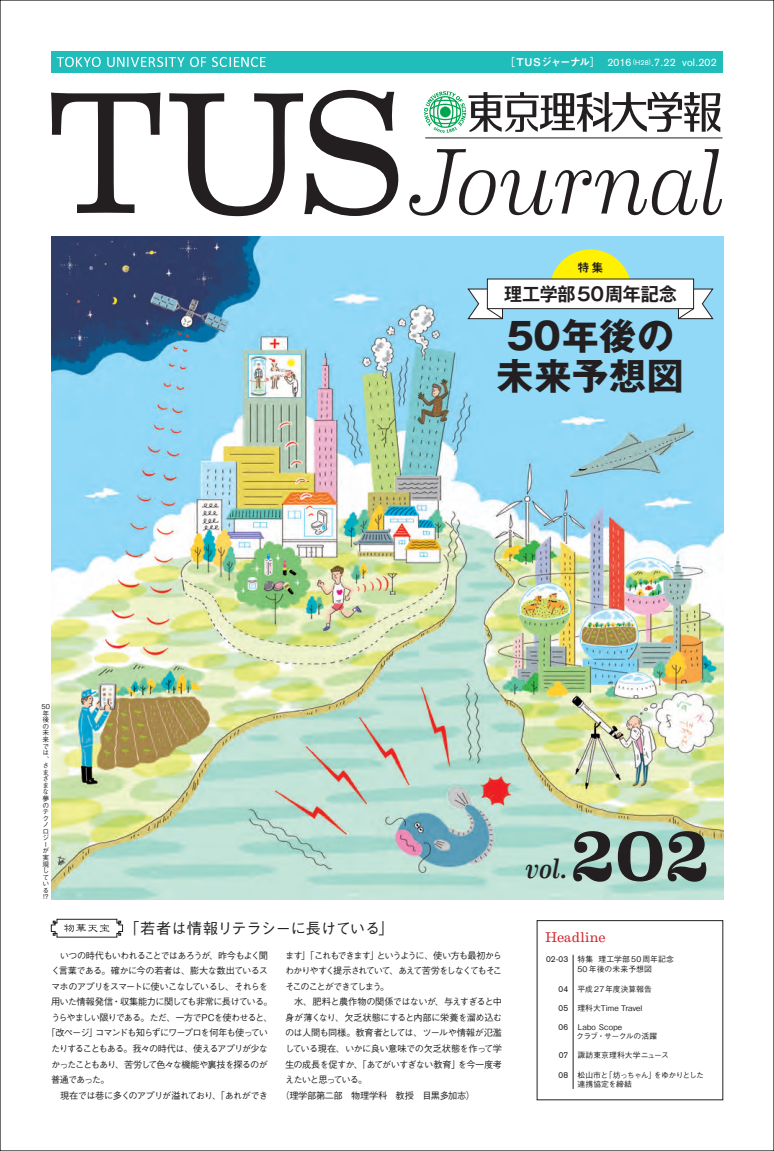
<style>
.page{position:relative;width:774px;height:1151px;background:#fff}
.page>*{position:absolute;margin:0;border:0;box-sizing:border-box;transform-origin:0 0}
.t1{font:500 85px "Eames Century Modern";color:#231f20}
.t2{font:700 36.9px/39.7px "Gothic MB101 Pro";letter-spacing:.02em;color:#231f20}
.t3{font:italic 28.3px "Eames Century Modern";color:#231f20}
.t4{font:700 18.4px "Gothic MB101 Pro De";letter-spacing:-.005em;color:#231f20}
.t5{font:500 15.2px "Gothic BBB Pro";letter-spacing:-.015em;color:#231f20}
.t6{font:14.2px "Eames Century Modern";letter-spacing:.005em;color:#d1232a}
.t7{font:12px "Midashi Go Pro MB31";color:#231f20}
.t8{font:10.6px "Akzidenz Grotesk";letter-spacing:.02em;color:#fff}
.t9{font:500 9.2px "Gothic BBB Pro";letter-spacing:-.085em;color:#231f20}
.t10{font:500 9.2px "Gothic BBB Pro";letter-spacing:-.105em;color:#231f20}
.t11{font:500 9.2px "Gothic BBB Pro";letter-spacing:-.115em;color:#231f20}
.t12{font:500 9.2px "Gothic BBB Pro";letter-spacing:-.14em;color:#231f20}
.t13{font:500 9.2px "Gothic BBB Pro";letter-spacing:-.065em;color:#231f20}
.t14{font:500 9.2px "Gothic BBB Pro";letter-spacing:-.06em;color:#231f20}
.t15{font:500 9.2px "Gothic BBB Pro";letter-spacing:-.045em;color:#231f20}
.t16{font:500 9.2px "Gothic BBB Pro";letter-spacing:-.05em;color:#231f20}
.t17{font:500 9.2px "Gothic BBB Pro";letter-spacing:-.055em;color:#231f20}
.t18{font:500 9.2px "Gothic BBB Pro";letter-spacing:-.035em;color:#231f20}
.t19{font:500 9.2px "Gothic BBB Pro";letter-spacing:-.13em;color:#231f20}
.t20{font:8.5px "Akzidenz Grotesk";letter-spacing:.025em;color:#231f20}
.t21{font:500 7.8px/9.9px "Gothic BBB Pro";letter-spacing:.01em;color:#231f20}
.t22{font:500 7.8px/9.2px "Gothic BBB Pro";letter-spacing:-.055em;color:#231f20}
.t23{font:500 6.7px/6.6px "Gothic BBB Pro";color:#231f20}
.s1{font-family:"Futo Go B101 Pro";font-weight:700}
.s2{font-family:"Midashi Go Pro MB31"}
.s3{font-size:7.1px}
</style>
<div class="page">
<img style="left:52px;top:236px;width:672px;height:664px">
<svg style="left:424px;top:91px;width:296px;height:42px"></svg>
<div style="left:51px;top:51px;width:672px;height:22px;background:#21bdbb"></div>
<svg style="left:57px;top:57px;width:44px;height:10px"></svg>
<svg style="left:107px;top:57px;width:77px;height:10px"></svg>
<svg style="left:190px;top:57px;width:16px;height:10px"></svg>
<svg style="left:212px;top:57px;width:54px;height:10px"></svg>
<svg style="left:51px;top:90px;width:347px;height:126px"></svg>
<svg style="left:409px;top:149px;width:313px;height:67px"></svg>
<hr style="left:425px;top:138px;width:297px;height:1px;background:#231f20">
<svg style="left:51px;top:919px;width:72px;height:19px"></svg>
<hr style="left:573px;top:955px;width:1px;height:134px;background:#231f20">
<svg style="left:550px;top:249px;width:81px;height:30px;background:#dae64a"></svg>
<svg style="left:678px;top:288px;width:35px;height:31px"></svg>
<div style="left:487px;top:279px;width:206px;height:30px;background:#fff"></div>
<div style="left:487px;top:279px;width:207px;height:30px;border:1px solid #231f20"></div>
<svg style="left:467px;top:288px;width:36px;height:31px"></svg>
<p class="t8" style="left:504px;top:56px;width:214px"><span class="s1">［</span><span class="s2">TUSジャーナル</span><span class="s1">］</span> 2016 <sup>(</sup><span class="s3">H28</span><sup>)</sup>.7.22 vol.202</p>
<h3 class="t7" style="left:577px;top:258px;width:28px">特集</h3>
<h3 class="t4" style="left:504px;top:279px;width:174px">理工学部50周年記念</h3>
<p class="t23" style="left:42px;top:702px;width:10px">50年後の未来では、さまざまな夢のテクノロジーが実現している!?</p>
<h2 class="t2" style="left:497px;top:312px;width:189px">50年後の未来予想図</h2>
<h1 class="t1" style="left:570px;top:787px;width:142px">202</h1>
<h3 class="t3" style="left:525px;top:847px;width:43px">vol.</h3>
<h3 class="t5" style="left:124px;top:916px;width:271px">「若者は情報リテラシーに長けている」</h3>
<p class="t9" style="left:51px;top:948px;width:219px">　いつの時代もいわれることではあろうが、昨今もよく聞</p>
<p class="t14" style="left:51px;top:963px;width:219px">く言葉である。確かに今の若者は、膨大な数出ているス</p>
<p class="t10" style="left:51px;top:979px;width:219px">マホのアプリをスマートに使いこなしているし、それらを</p>
<p class="t9" style="left:51px;top:994px;width:223px">用いた情報発信・収集能力に関しても非常に長けている。</p>
<p class="t9" style="left:51px;top:1010px;width:223px">うらやましい限りである。ただ、一方でPCを使わせると、</p>
<p class="t10" style="left:46px;top:1026px;width:223px">「改ページ」コマンドも知らずにワープロを何年も使ってい</p>
<p class="t10" style="left:51px;top:1041px;width:219px">たりすることもある。我々の時代は、使えるアプリが少な</p>
<p class="t9" style="left:51px;top:1057px;width:219px">かったこともあり、苦労して色々な機能や裏技を探るのが</p>
<p class="t9" style="left:51px;top:1072px;width:60px">普通であった。</p>
<p class="t9" style="left:51px;top:1088px;width:219px">　現在では巷に多くのアプリが溢れており、「あれができ</p>
<p class="t11" style="left:285px;top:948px;width:219px">ます」「これもできます」というように、使い方も最初から</p>
<p class="t12" style="left:285px;top:963px;width:219px">わかりやすく提示されていて、あえて苦労をしなくてもそこ</p>
<p class="t19" style="left:285px;top:979px;width:106px">そこのことができてしまう。</p>
<p class="t9" style="left:285px;top:994px;width:219px">　水、肥料と農作物の関係ではないが、与えすぎると中</p>
<p class="t15" style="left:285px;top:1010px;width:219px">身が薄くなり、欠乏状態にすると内部に栄養を溜め込む</p>
<p class="t16" style="left:285px;top:1025px;width:219px">のは人間も同様。教育者としては、ツールや情報が氾濫</p>
<p class="t17" style="left:285px;top:1041px;width:219px">している現在、いかに良い意味での欠乏状態を作って学</p>
<p class="t13" style="left:285px;top:1057px;width:219px">生の成長を促すか、「あてがいすぎない教育」を今一度考</p>
<p class="t10" style="left:285px;top:1072px;width:84px">えたいと思っている。</p>
<p class="t18" style="left:280px;top:1088px;width:196px">（理学部第二部　物理学科　教授　目黒多加志）</p>
<h3 class="t6" style="left:545px;top:926px;width:62px">Headline</h3>
<p class="t20" style="left:546px;top:954px;width:24px">02-03</p>
<p class="t20" style="left:559px;top:983px;width:11px">04</p>
<p class="t21" style="left:577px;top:953px;width:98px">特集 理工学部50周年記念<br>50年後の未来予想図</p>
<p class="t21" style="left:577px;top:983px;width:76px">平成27年度決算報告</p>
<p class="t20" style="left:559px;top:1003px;width:11px">05</p>
<p class="t21" style="left:577px;top:1002px;width:67px">理科大Time Travel</p>
<p class="t20" style="left:558px;top:1022px;width:11px">06</p>
<p class="t20" style="left:559px;top:1050px;width:11px">07</p>
<p class="t21" style="left:576px;top:1021px;width:82px;line-height:9.2px">Labo Scope<br>クラブ・サークルの活躍</p>
<p class="t21" style="left:577px;top:1049px;width:93px">諏訪東京理科大学ニュース</p>
<p class="t20" style="left:559px;top:1070px;width:11px">08</p>
<p class="t22" style="left:577px;top:1069px;width:128px">松山市と「坊っちゃん」をゆかりとした連携協定を締結</p>
</div>
